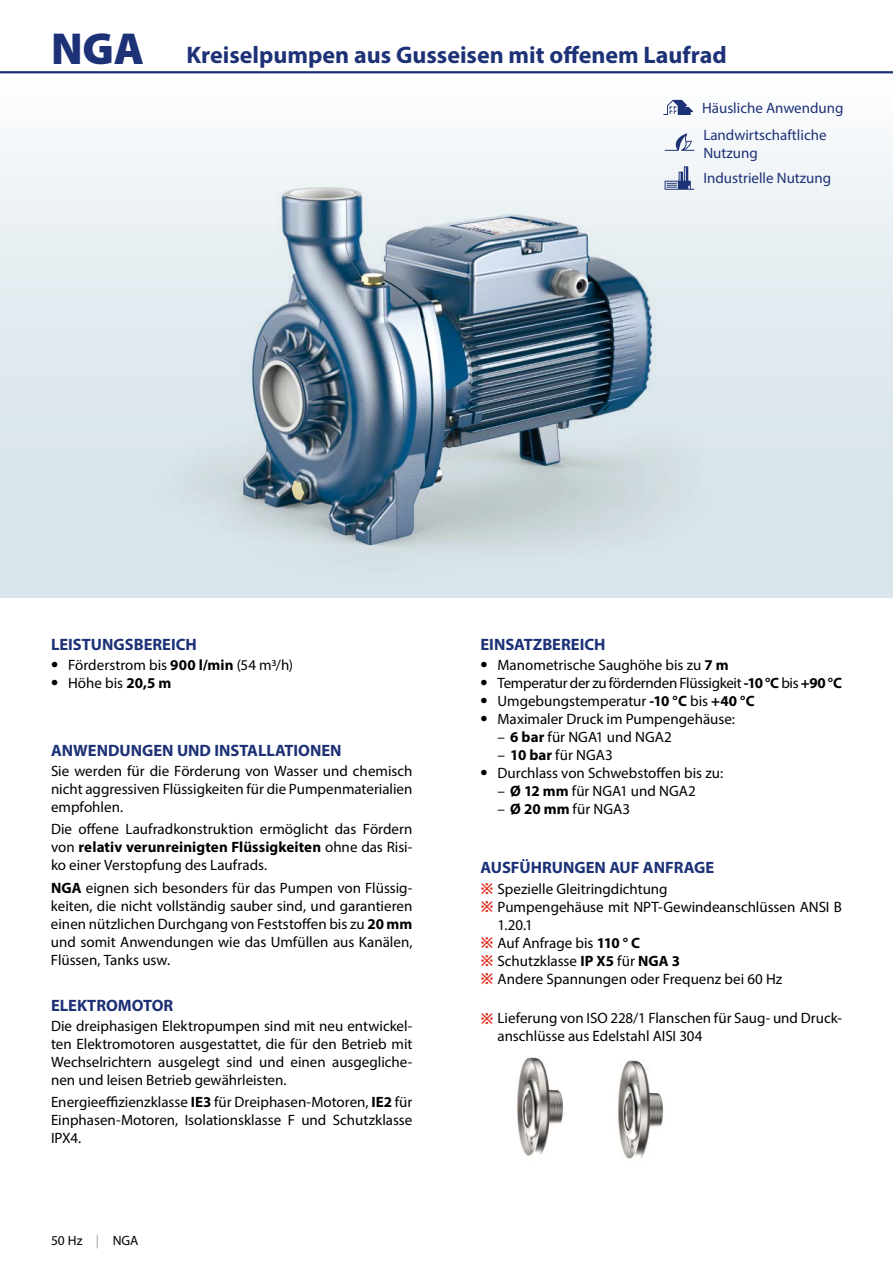
<style>
.page{position:relative;width:893px;height:1263px;background:#fff}
.page>*{position:absolute;margin:0;border:0;box-sizing:border-box;transform-origin:0 0}
.t1{font:700 24px "Myriad Pro";color:#1d3176}
.t2{font:700 16.5px "Myriad Pro";color:#1d3176}
.t3{font:15px/18px "Myriad Pro";color:#000;text-align:justify}
.t4{font:15px/18px "Myriad Pro";color:#1d3176}
.t5{font:15px "Myriad Pro";letter-spacing:-.02em;color:#000}
.t6{font:13.5px "Myriad Pro";color:#000}
.s1{font-weight:900;font-size:45px}
.s2{font-weight:700;font-size:21px}
.s3{font-weight:700}
.s4{color:#9c9e9f}
.s5{font-family:"Apple SD Gothic Neo";font-weight:700;color:#e42313}
</style>
<div class="page">
<div style="left:0;top:72px;width:893px;height:525px;background:linear-gradient(to bottom,#f7fafb,#d2e0e7)"></div>
<hr style="left:0;top:71px;width:893px;height:2px;background:#1d3176">
<img style="left:128px;top:184px;width:619px;height:412px">
<img style="left:244px;top:189px;width:408px;height:356px">
<img style="left:517px;top:1057px;width:46px;height:99px">
<img style="left:618px;top:1060px;width:45px;height:99px">
<svg style="left:665px;top:166px;width:29px;height:24px"></svg>
<svg style="left:665px;top:134px;width:29px;height:17px"></svg>
<svg style="left:663px;top:100px;width:30px;height:15px"></svg>
<h1 class="t1" style="left:51px;top:39px;width:677px"><span class="s1">NGA</span> Kreiselpumpen aus Gusseisen mit offenem Laufrad</h1>
<p class="t4" style="left:702px;top:99px;width:143px">Häusliche Anwendung</p>
<p class="t4" style="left:703px;top:125px;width:125px">Landwirtschaftliche<br>Nutzung</p>
<p class="t4" style="left:703px;top:169px;width:129px">Industrielle Nutzung</p>
<p class="t2" style="left:51px;top:634px;width:147px">LEISTUNGSBEREICH</p>
<p class="t3" style="left:51px;top:656px;width:244px"><span class="s2">•</span> Förderstrom bis <span class="s3">900 l/min</span> (54 m3/h)</p>
<p class="t3" style="left:51px;top:674px;width:122px"><span class="s2">•</span> Höhe bis <span class="s3">20,5 m</span></p>
<p class="t2" style="left:51px;top:740px;width:292px">ANWENDUNGEN UND INSTALLATIONEN</p>
<p class="t3" style="left:51px;top:762px;width:363px">Sie werden für die Förderung von Wasser und chemisch nicht aggressiven Flüssigkeiten für die Pumpenmaterialien empfohlen.</p>
<p class="t3" style="left:51px;top:820px;width:363px">Die offene Laufradkonstruktion ermöglicht das Fördern von <span class="s3">relativ verunreinigten Flüssigkeiten</span> ohne das Risi&shy;ko einer Verstopfung des Laufrads.</p>
<p class="t3" style="left:51px;top:878px;width:363px"><span class="s3">NGA</span> eignen sich besonders für das Pumpen von Flüssig&shy;keiten, die nicht vollständig sauber sind, und garantieren einen nützlichen Durchgang von Feststoffen bis zu <span class="s3">20 mm </span>und somit Anwendungen wie das Umfüllen aus Kanälen, Flüssen, Tanks usw.</p>
<p class="t2" style="left:51px;top:994px;width:124px">ELEKTROMOTOR</p>
<p class="t3" style="left:51px;top:1017px;width:363px">Die dreiphasigen Elektropumpen sind mit neu entwickel&shy;ten Elektromotoren ausgestattet, die für den Betrieb mit Wechselrichtern ausgelegt sind und einen ausgegliche&shy;nen und leisen Betrieb gewährleisten.</p>
<p class="t3" style="left:51px;top:1093px;width:363px">Energieeffizienzklasse <span class="s3">IE3</span> für Dreiphasen-Motoren, <span class="s3">IE2</span> für Einphasen-Motoren, Isolationsklasse F und Schutzklasse IPX4.</p>
<p class="t6" style="left:51px;top:1232px;width:89px">50 Hz <span class="s4">|</span> NGA</p>
<p class="t2" style="left:480px;top:634px;width:127px">EINSATZBEREICH</p>
<p class="t3" style="left:480px;top:656px;width:250px"><span class="s2">•</span> Manometrische Saughöhe bis zu <span class="s3">7 m</span></p>
<p class="t5" style="left:480px;top:674px;width:363px"><span class="s2">•</span> Temperatur der zu fördernden Flüssigkeit <span class="s3">-10 °C</span> bis <span class="s3">+90 °C</span></p>
<p class="t3" style="left:480px;top:692px;width:276px"><span class="s2">•</span> Umgebungstemperatur <span class="s3">-10 °C</span> bis <span class="s3">+40 °C</span></p>
<p class="t3" style="left:480px;top:710px;width:256px"><span class="s2">•</span> Maximaler Druck im Pumpengehäuse:</p>
<p class="t3" style="left:497px;top:728px;width:176px">– <span class="s3">6 bar</span> für NGA1 und NGA2</p>
<p class="t3" style="left:497px;top:746px;width:117px">– <span class="s3">10 bar</span> für NGA3</p>
<p class="t3" style="left:480px;top:764px;width:244px"><span class="s2">•</span> Durchlass von Schwebstoffen bis zu:</p>
<p class="t3" style="left:497px;top:782px;width:200px">– <span class="s3">Ø 12 mm</span> für NGA1 und NGA2</p>
<p class="t3" style="left:497px;top:800px;width:134px">– <span class="s3">Ø 20 mm</span> für NGA3</p>
<p class="t2" style="left:480px;top:857px;width:235px">AUSFÜHRUNGEN AUF ANFRAGE</p>
<p class="t3" style="left:480px;top:879px;width:189px"><span class="s5">※</span> Spezielle Gleitringdichtung</p>
<p class="t3" style="left:480px;top:897px;width:363px"><span class="s5">※</span> Pumpengehäuse mit NPT-Gewindeanschlüssen ANSI B</p>
<p class="t3" style="left:497px;top:915px;width:37px">1.20.1</p>
<p class="t3" style="left:480px;top:933px;width:161px"><span class="s5">※</span> Auf Anfrage bis <span class="s3">110 ° C</span></p>
<p class="t3" style="left:480px;top:951px;width:201px"><span class="s5">※</span> Schutzklasse <span class="s3">IP X5</span> für <span class="s3">NGA 3</span></p>
<p class="t3" style="left:480px;top:969px;width:303px"><span class="s5">※</span> Andere Spannungen oder Frequenz bei 60 Hz</p>
<p class="t3" style="left:497px;top:1008px;width:346px;text-indent:-17px"><span class="s5">※</span> Lieferung von ISO 228/1 Flanschen für Saug- und Druck&shy;anschlüsse aus Edelstahl AISI 304</p>
</div>
